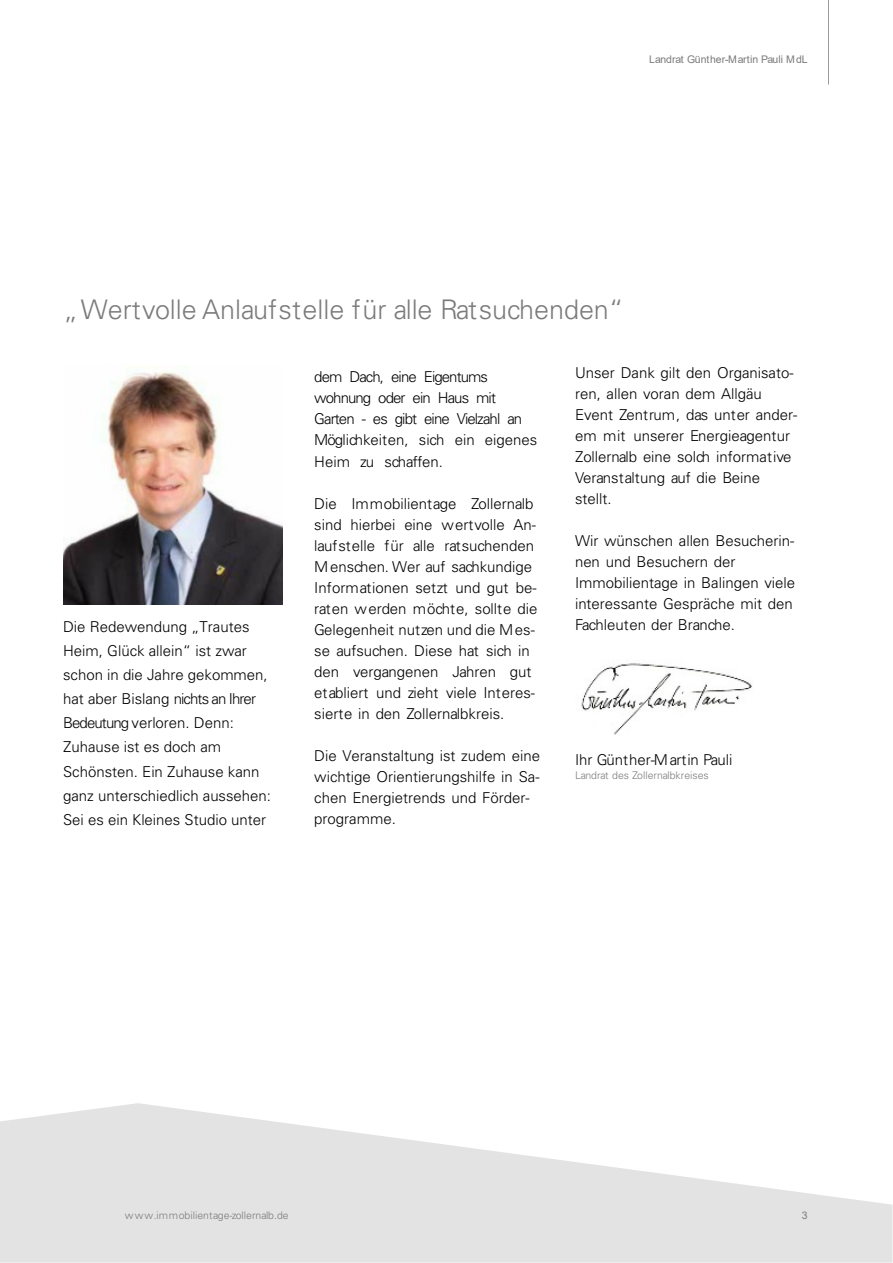
<style>
.page{position:relative;width:893px;height:1263px;background:#fff}
.page>*{position:absolute;margin:0;border:0;box-sizing:border-box;transform-origin:0 0}
.t1{font:300 27px "Univers LT Std";color:#7c7b7b}
.t2{font:300 15px/21px "Univers LT Std";color:#000}
.t3{font:300 15px/21.1px "Univers LT Std";letter-spacing:-.06em;color:#000}
.t4{font:300 10.5px "Univers LT Std";color:#7c7b7b}
.t5{font:10.5px "Arial";color:#7c7b7b}
</style>
<div class="page">
<svg style="left:0;top:1103px;width:892px;height:159px;fill:#e3e3e3"></svg>
<img style="left:581px;top:663px;width:171px;height:72px">
<img style="left:63px;top:365px;width:219px;height:239px">
<hr style="left:828px;top:0;width:1px;height:84px;background:#7c7b7b">
<p class="t5" style="left:649px;top:56px;width:160px">Landrat Günther-Martin Pauli MdL</p>
<h1 class="t1" style="left:63px;top:300px;width:562px">„Wertvolle Anlaufstelle für alle Ratsuchenden“</h1>
<p class="t2" style="left:63px;top:616px;width:209px;line-height:24.2px">Die Redewendung „Trautes<br>Heim, Glück allein“ ist zwar schon in die Jahre gekommen, hat aber Bislang nichts an Ihrer<br>Bedeutung verloren. Denn:<br>Zuhause ist es doch am<br>Schönsten. Ein Zuhause kann ganz unterschiedlich aussehen:<br>Sei es ein Kleines Studio unter</p>
<p class="t3" style="left:314px;top:368px;width:224px">dem Dach, eine Eigentums wohnung oder ein Haus mit<br>Garten - es gibt eine Vielzahl an<br>Möglichkeiten, sich ein eigenes<br>Heim zu schaffen.</p>
<p class="t2" style="left:314px;top:495px;width:225px">Die Immobilientage Zollernalb sind hierbei eine wertvolle An&shy;laufstelle für alle ratsuchenden<br>Menschen. Wer auf sachkundige<br>Informationen setzt und gut be&shy;raten werden möchte, sollte die<br>Gelegenheit nutzen und die Mes&shy;se aufsuchen. Diese hat sich in den vergangenen Jahren gut etabliert und zieht viele Interes&shy;sierte in den Zollernalbkreis.</p>
<p class="t2" style="left:314px;top:747px;width:227px">Die Veranstaltung ist zudem eine wichtige Orientierungshilfe in Sa&shy;chen Energietrends und Förder&shy;programme.</p>
<p class="t2" style="left:575px;top:364px;width:224px">Unser Dank gilt den Organisato&shy;ren, allen voran dem Allgäu<br>Event Zentrum, das unter ander&shy;em mit unserer Energieagentur<br>Zollernalb eine solch informative<br>Veranstaltung auf die Beine stellt.</p>
<p class="t2" style="left:575px;top:532px;width:222px">Wir wünschen allen Besucherin&shy;nen und Besuchern der<br>Immobilientage in Balingen viele interessante Gespräche mit den<br>Fachleuten der Branche.</p>
<p class="t2" style="left:575px;top:751px;width:159px">Ihr Günther-Martin Pauli</p>
<p class="t4" style="left:575px;top:771px;width:135px">Landrat des Zollernalbkreises</p>
<p class="t4" style="left:125px;top:1212px;width:165px">www.immobilientage-zollernalb.de</p>
<p class="t5" style="left:802px;top:1212px;width:7px">3</p>
</div>
